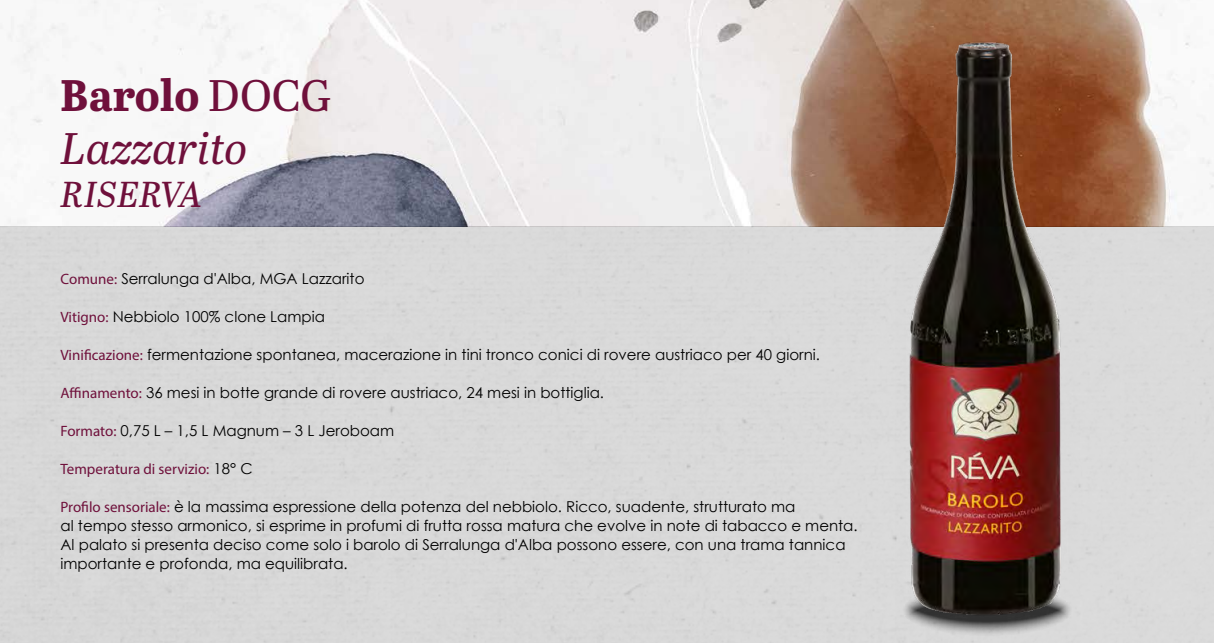
<style>
.page{position:relative;width:1214px;height:643px;background:#fff}
.page>*{position:absolute;margin:0;border:0;box-sizing:border-box;transform-origin:0 0}
.t1{font:italic 44.1px/52.9px "Abril Text";letter-spacing:-.01em;color:#6f103b}
.t2{font:italic 36px "Abril Text";color:#6f103b}
.t3{font:15px/19px "Century Gothic";color:#000}
.t4{font:15px "Myriad Pro";color:#6f103b}
.s1{font-weight:700;font-style:normal}
.s2{font-style:normal}
.s3{font-family:"Myriad Pro";color:#6f103b}
.s4{font-family:"Century Gothic";color:#000}
</style>
<div class="page">
<img style="left:0;top:0;width:1214px;height:227px">
<div style="left:0;top:227px;width:1214px;height:416px;background:#d9d9d9"></div>
<svg style="left:901px;top:583px;width:172px;height:54px"></svg>
<img style="left:895px;top:23px;width:184px;height:608px">
<h1 class="t1" style="left:60px;top:67px;width:273px"><span class="s1">Barolo</span> <span class="s2">DOCG<br></span>Lazzarito</h1>
<h2 class="t2" style="left:60px;top:168px;width:144px">RISERVA</h2>
<p class="t3" style="left:60px;top:269px;width:305px"><span class="s3">Comune:</span> Serralunga d'Alba, MGA Lazzarito</p>
<p class="t3" style="left:60px;top:307px;width:266px"><span class="s3">Vitigno:</span> Nebbiolo 100% clone Lampia</p>
<p class="t3" style="left:60px;top:345px;width:761px"><span class="s3">Vinificazione:</span> fermentazione spontanea, macerazione in tini tronco conici di rovere austriaco per 40 giorni.</p>
<p class="t3" style="left:60px;top:383px;width:545px"><span class="s3">Affinamento:</span> 36 mesi in botte grande di rovere austriaco, 24 mesi in bottiglia.</p>
<p class="t3" style="left:61px;top:421px;width:335px"><span class="s3">Formato:</span> 0,75 L – 1,5 L Magnum – 3 L Jeroboam</p>
<p class="t4" style="left:61px;top:460px;width:193px">Temperatura di servizio: <span class="s4">18° C</span></p>
<p class="t3" style="left:60px;top:497px;width:798px"><span class="s3">Profilo sensoriale:</span> è la massima espressione della potenza del nebbiolo. Ricco, suadente, strutturato ma<br>al tempo stesso armonico, si esprime in profumi di frutta rossa matura che evolve in note di tabacco e menta.<br>Al palato si presenta deciso come solo i barolo di Serralunga d'Alba possono essere, con una trama tannica importante e profonda, ma equilibrata.</p>
</div>
